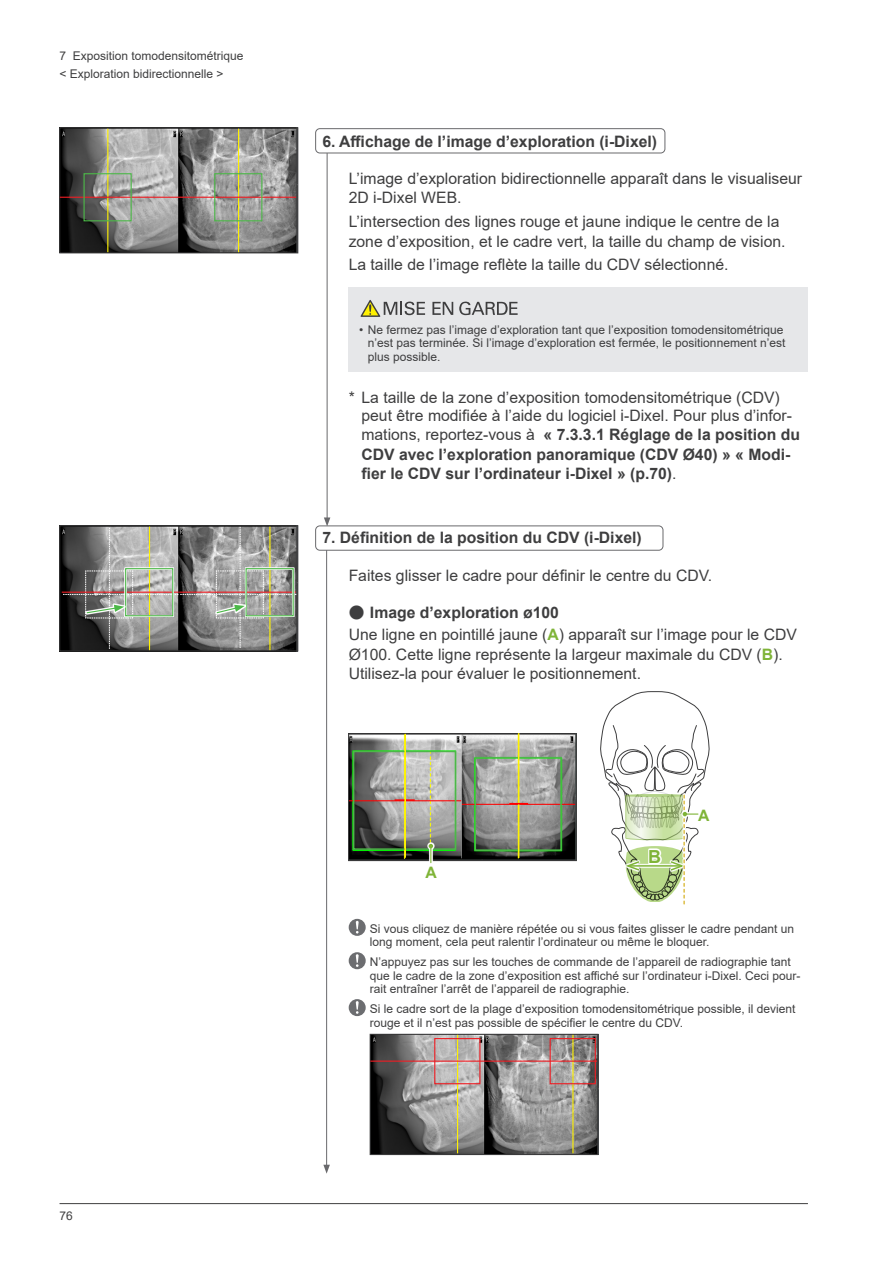
<style>
.page{position:relative;width:893px;height:1263px;background:#fff}
.page>*{position:absolute;margin:0;border:0;box-sizing:border-box;transform-origin:0 0}
.t1{font:700 18px "Arial";color:#7fb438}
.t2{font:15.75px/19.5px "Arial";color:#3e3e3f}
.t3{font:700 15.75px/19.5px "Arial";color:#3e3e3f}
.t4{font:700 15.75px "Arial";color:#7fb438}
.t5{font:12px/13.5px "Arial";color:#3e3e3f}
.s1{font-weight:400}
.s2{font-family:"Meiryo";font-weight:400}
.s3{font-weight:700;color:#7fb438}
</style>
<div class="page">
<hr style="left:60px;top:1203px;width:748px;height:1px;background:#3e3e3f">
<svg style="left:600px;top:691px;width:110px;height:213px"></svg>
<img style="left:350px;top:735px;width:225px;height:124px">
<div style="left:348px;top:733px;width:229px;height:128px;border:1px solid #3e3e3f"></div>
<div style="left:353px;top:751px;width:103px;height:99px;border:2px solid #4cb848"></div>
<div style="left:475px;top:757px;width:87px;height:94px;border:2px solid #4cb848"></div>
<hr style="left:518px;top:733px;width:1px;height:125px;background:#fff101">
<svg style="left:509px;top:803px;width:19px;height:1px"></svg>
<hr style="left:395px;top:799px;width:20px;height:2px;background:#fe0000">
<svg style="left:427px;top:842px;width:8px;height:22px"></svg>
<svg style="left:429px;top:844px;width:4px;height:19px"></svg>
<hr style="left:404px;top:734px;width:2px;height:124px;background:#fff101">
<div style="left:349px;top:287px;width:459px;height:85px;background:#e6e7e9"></div>
<svg style="left:361px;top:300px;width:64px;height:17px"></svg>
<svg style="left:432px;top:302px;width:21px;height:13px"></svg>
<svg style="left:459px;top:302px;width:59px;height:13px"></svg>
<div style="left:315px;top:128px;width:350px;height:25px;border:1px solid #69696c;border-radius:4px"></div>
<hr style="left:327px;top:153px;width:1px;height:367px;background:#69696c">
<svg style="left:324px;top:517px;width:6px;height:8px"></svg>
<div style="left:315px;top:525px;width:348px;height:26px;border:1px solid #69696c;border-radius:4px"></div>
<hr style="left:326px;top:550px;width:1px;height:617px;background:#69696c">
<svg style="left:323px;top:1165px;width:7px;height:9px"></svg>
<img style="left:372px;top:1036px;width:224px;height:117px">
<div style="left:370px;top:1034px;width:228px;height:121px;border:1px solid #3e3e3f"></div>
<hr style="left:572px;top:1035px;width:1px;height:118px;background:#fff101">
<hr style="left:486px;top:1060px;width:111px;height:2px;background:#ee1d23">
<div style="left:550px;top:1038px;width:46px;height:46px;border:1px solid #ee1d23"></div>
<hr style="left:457px;top:1035px;width:1px;height:118px;background:#fff101">
<hr style="left:370px;top:1060px;width:116px;height:2px;background:#ee1d23">
<div style="left:434px;top:1038px;width:46px;height:46px;border:1px solid #ee1d23"></div>
<svg style="left:349px;top:919px;width:17px;height:17px"></svg>
<svg style="left:349px;top:952px;width:17px;height:17px"></svg>
<svg style="left:349px;top:999px;width:17px;height:17px"></svg>
<div style="left:60px;top:525px;width:238px;height:126px;border:1px solid #3e3e3f"></div>
<hr style="left:269px;top:527px;width:1px;height:123px;background:#fff101">
<hr style="left:149px;top:527px;width:1px;height:123px;background:#fff101">
<hr style="left:62px;top:592px;width:117px;height:1px;background:#ee1d23">
<svg style="left:63px;top:527px;width:233px;height:122px;background:#8a8a86"></svg>
<img style="left:62px;top:130px;width:234px;height:121px">
<div style="left:60px;top:128px;width:238px;height:125px;border:1px solid #3e3e3f"></div>
<hr style="left:238px;top:129px;width:1px;height:123px;background:#fff101">
<hr style="left:180px;top:197px;width:116px;height:1px;background:#ee1d23">
<div style="left:214px;top:173px;width:48px;height:48px;border:1px solid #4cb848"></div>
<hr style="left:107px;top:129px;width:1px;height:123px;background:#fff101">
<hr style="left:60px;top:197px;width:120px;height:1px;background:#ee1d23">
<div style="left:84px;top:173px;width:48px;height:48px;border:1px solid #4cb848"></div>
<p class="t5" style="left:60px;top:46px;width:186px;line-height:18.5px">7 Exposition tomodensitométrique &lt; Exploration bidirectionnelle &gt;</p>
<p class="t5" style="left:60px;top:1209px;width:15px">76</p>
<h2 class="t3" style="left:322px;top:131px;width:336px">6. Affichage de l’image d’exploration (i-Dixel)</h2>
<h2 class="t2" style="left:349px;top:168px;width:455px">L’image d’exploration bidirectionnelle apparaît dans le visualiseur<br>2D i-Dixel WEB.</h2>
<h2 class="t2" style="left:349px;top:212px;width:438px">L’intersection des lignes rouge et jaune indique le centre de la zone d’exposition, et le cadre vert, la taille du champ de vision.</h2>
<h2 class="t2" style="left:349px;top:255px;width:381px">La taille de l’image reflète la taille du CDV sélectionné.</h2>
<p class="t5" style="left:368px;top:323px;width:419px;text-indent:-9px">• Ne fermez pas l’image d’exploration tant que l’exposition tomodensitométrique n’est pas terminée. Si l’image d’exploration est fermée, le positionnement n’est plus possible.</p>
<h2 class="t2" style="left:361px;top:388px;width:432px;line-height:18px;text-indent:-13px">* La taille de la zone d’exposition tomodensitométrique (CDV) peut être modifiée à l’aide du logiciel i-Dixel. Pour plus d’infor-</h2>
<h2 class="t3" style="left:361px;top:425px;width:440px"><span class="s1">mations, reportez-vous à</span> « 7.3.3.1 Réglage de la position du<br>CDV avec l’exploration panoramique (CDV Ø40) » « Modi&shy;fier le CDV sur l’ordinateur i-Dixel » (p.70)<span class="s1">.</span></h2>
<h2 class="t3" style="left:322px;top:528px;width:321px">7. Définition de la position du CDV (i-Dixel)</h2>
<h2 class="t2" style="left:349px;top:566px;width:365px">Faites glisser le cadre pour définir le centre du CDV.</h2>
<h2 class="t3" style="left:349px;top:603px;width:212px"><span class="s2">ⶤ</span> Image d’exploration ø100</h2>
<h2 class="t2" style="left:349px;top:625px;width:450px">Une ligne en pointillé jaune (<span class="s3">A</span>) apparaît sur l’image pour le CDV<br>Ø100. Cette ligne représente la largeur maximale du CDV (<span class="s3">B</span>).<br>Utilisez-la pour évaluer le positionnement.</h2>
<h2 class="t4" style="left:425px;top:861px;width:13px">A</h2>
<h1 class="t1" style="left:648px;top:844px;width:14px">B</h1>
<h2 class="t4" style="left:698px;top:804px;width:13px">A</h2>
<p class="t5" style="left:370px;top:922px;width:426px">Si vous cliquez de manière répétée ou si vous faites glisser le cadre pendant un long moment, cela peut ralentir l’ordinateur ou même le bloquer.</p>
<p class="t5" style="left:370px;top:955px;width:432px">N’appuyez pas sur les touches de commande de l’appareil de radiographie tant que le cadre de la zone d’exposition est affiché sur l’ordinateur i-Dixel. Ceci pour&shy;rait entraîner l’arrêt de l’appareil de radiographie.</p>
<p class="t5" style="left:370px;top:1002px;width:427px">Si le cadre sort de la plage d’exposition tomodensitométrique possible, il devient rouge et il n’est pas possible de spécifier le centre du CDV.</p>
</div>
